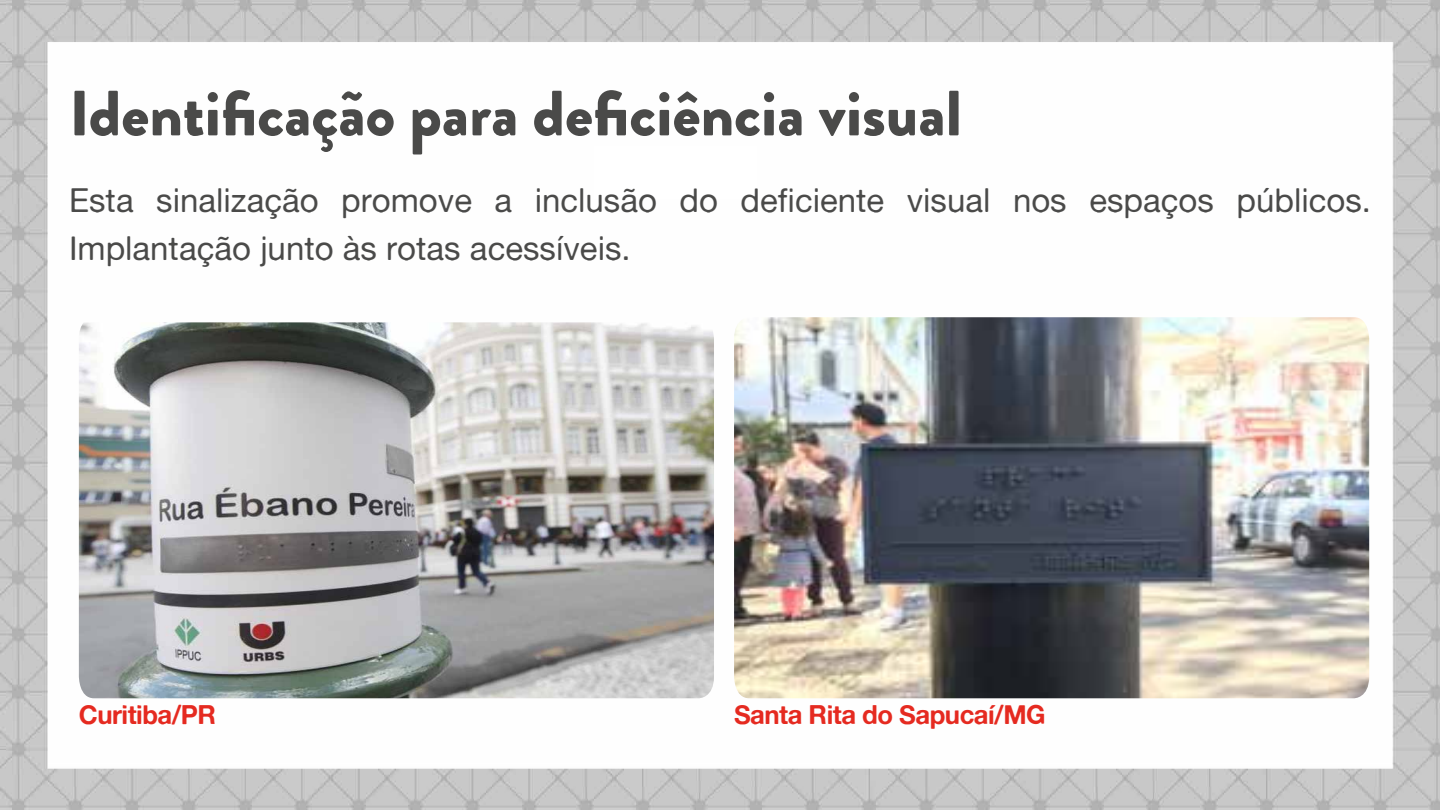
<style>
.page{position:relative;width:1440px;height:810px;background:#fff}
.page>*{position:absolute;margin:0;border:0;box-sizing:border-box;transform-origin:0 0}
.t1{font:900 63.75px "Brandon Grotesque";color:#4a4a49}
.t2{font:33px/48.8px "Alte Haas Grotesk";color:#4a4a49}
.t3{font:26.25px "Alte Haas Grotesk Bold";letter-spacing:-.02em;color:#e52a20}
</style>
<div class="page">
<img style="left:0;top:0;width:1440px;height:810px">
<div style="left:594px;top:146px;width:162px;height:53px;background:#fff"></div>
<img style="left:79px;top:322px;width:635px;height:376px">
<img style="left:734px;top:317px;width:635px;height:381px">
<h1 class="t1" style="left:69px;top:68px;width:895px">Identificação para deficiência visual</h1>
<p class="t2" style="left:69px;top:175px;width:1304px">Esta sinalização promove a inclusão do deficiente visual nos espaços públicos.<br>Implantação junto às rotas acessíveis.</p>
<p class="t3" style="left:79px;top:698px;width:139px">Curitiba/PR</p>
<p class="t3" style="left:734px;top:698px;width:313px">Santa Rita do Sapucaí/MG</p>
</div>
